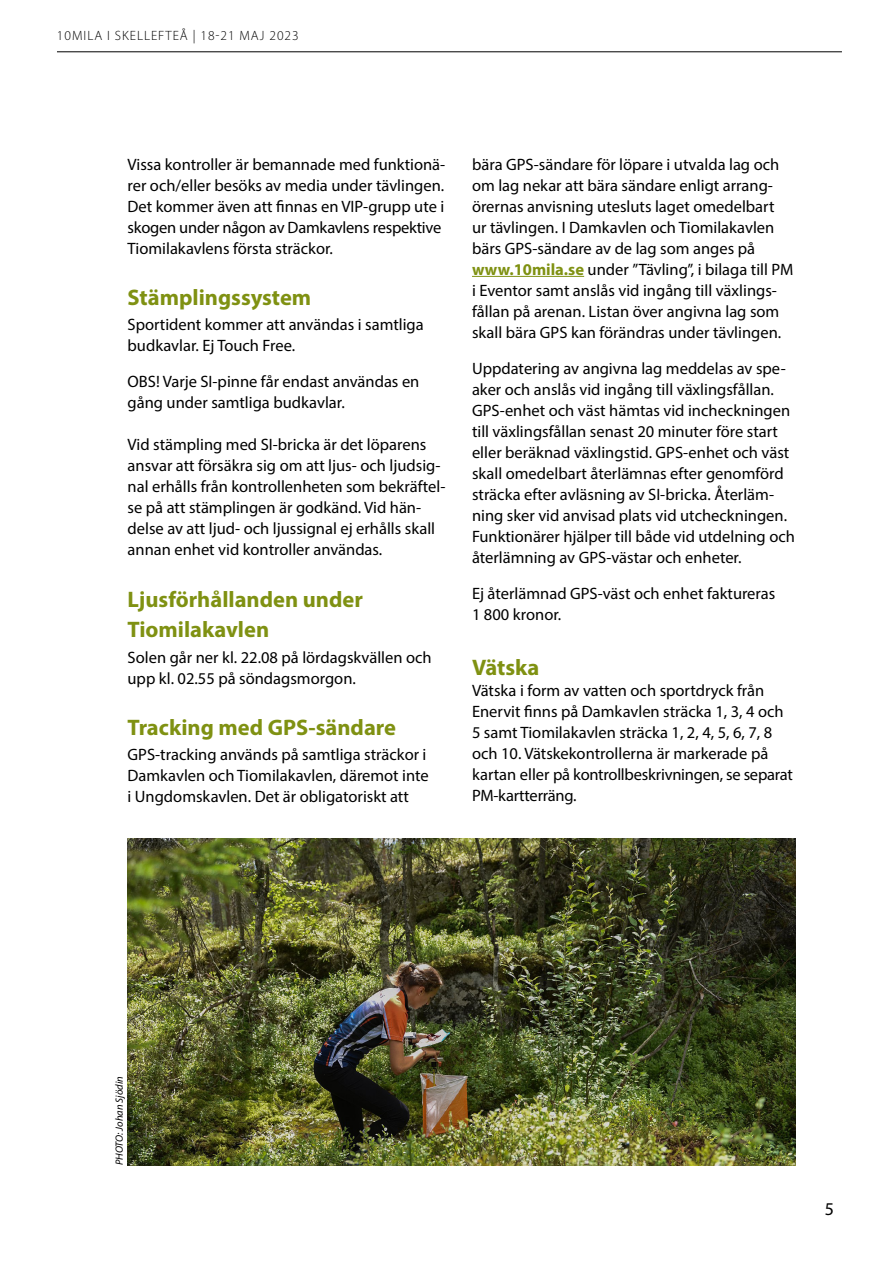
<style>
.page{position:relative;width:893px;height:1263px;background:#fff}
.page>*{position:absolute;margin:0;border:0;box-sizing:border-box;transform-origin:0 0}
.t1{font:700 22.5px/30px "Myriad Pro";color:#7f9112}
.t2{font:18px "Myriad Pro";color:#000}
.t3{font:16.5px/21px "Myriad Pro";color:#000}
.t4{font:13.5px "Myriad Variable Concept";letter-spacing:.07em;color:#000}
.t5{font:italic 10.5px "Myriad Pro";color:#000}
.s1{font-weight:700;color:#7f9112}
</style>
<div class="page">
<hr style="left:57px;top:51px;width:785px;height:1px;background:#000">
<hr style="left:472px;top:276px;width:112px;height:1px;background:#7f9112">
<img style="left:128px;top:839px;width:667px;height:326px">
<p class="t4" style="left:57px;top:27px;width:243px">10MILA I SKELLEFTEÅ | 18-21 MAJ 2023</p>
<p class="t3" style="left:128px;top:153px;width:319px">Vissa kontroller är bemannade med funktionä&shy;rer och/eller besöks av media under tävlingen.<br>Det kommer även att finnas en VIP-grupp ute i skogen under någon av Damkavlens respektive Tiomilakavlens första sträckor.</p>
<h1 class="t1" style="left:128px;top:281px;width:185px">Stämplingssystem</h1>
<p class="t3" style="left:128px;top:314px;width:298px">Sportident kommer att användas i samtliga budkavlar. Ej Touch Free.</p>
<p class="t3" style="left:128px;top:371px;width:293px">OBS! Varje SI-pinne får endast användas en gång under samtliga budkavlar.</p>
<p class="t3" style="left:128px;top:434px;width:319px">Vid stämpling med SI-bricka är det löparens ansvar att försäkra sig om att ljus- och ljudsig&shy;nal erhålls från kontrollenheten som bekräftel&shy;se på att stämplingen är godkänd. Vid hän&shy;delse av att ljud- och ljussignal ej erhålls skall annan enhet vid kontroller användas.</p>
<h1 class="t1" style="left:128px;top:584px;width:237px">Ljusförhållanden under<br>Tiomilakavlen</h1>
<p class="t3" style="left:128px;top:646px;width:306px">Solen går ner kl. 22.08 på lördagskvällen och upp kl. 02.55 på söndagsmorgon.</p>
<h1 class="t1" style="left:128px;top:711px;width:270px">Tracking med GPS-sändare</h1>
<p class="t3" style="left:128px;top:743px;width:303px">GPS-tracking används på samtliga sträckor i<br>Damkavlen och Tiomilakavlen, däremot inte i Ungdomskavlen. Det är obligatoriskt att</p>
<p class="t3" style="left:472px;top:153px;width:323px">bära GPS-sändare för löpare i utvalda lag och om lag nekar att bära sändare enligt arrang&shy;örernas anvisning utesluts laget omedelbart<br>ur tävlingen. I Damkavlen och Tiomilakavlen bärs GPS-sändare av de lag som anges på <span class="s1">www.10mila.se</span> under ”Tävling”, i bilaga till PM i Eventor samt anslås vid ingång till växlings&shy;fållan på arenan. Listan över angivna lag som skall bära GPS kan förändras under tävlingen.</p>
<p class="t3" style="left:472px;top:357px;width:324px">Uppdatering av angivna lag meddelas av spe&shy;aker och anslås vid ingång till växlingsfållan.<br>GPS-enhet och väst hämtas vid incheckningen till växlingsfållan senast 20 minuter före start eller beräknad växlingstid. GPS-enhet och väst skall omedelbart återlämnas efter genomförd sträcka efter avläsning av SI-bricka. Återläm&shy;ning sker vid anvisad plats vid utcheckningen.<br>Funktionärer hjälper till både vid utdelning och återlämning av GPS-västar och enheter.</p>
<p class="t3" style="left:472px;top:582px;width:305px">Ej återlämnad GPS-väst och enhet faktureras<br>1 800 kronor.</p>
<h1 class="t1" style="left:472px;top:652px;width:69px">Vätska</h1>
<p class="t3" style="left:472px;top:680px;width:322px">Vätska i form av vatten och sportdryck från Enervit finns på Damkavlen sträcka 1, 3, 4 och 5 samt Tiomilakavlen sträcka 1, 2, 4, 5, 6, 7, 8 och 10. Vätskekontrollerna är markerade på kartan eller på kontrollbeskrivningen, se separat PM-kartterräng.</p>
<p class="t5" style="left:113px;top:1165px;width:90px;rotate:-90deg">PHOTO: Johan Sjödin</p>
<p class="t2" style="left:825px;top:1198px;width:11px">5</p>
</div>
